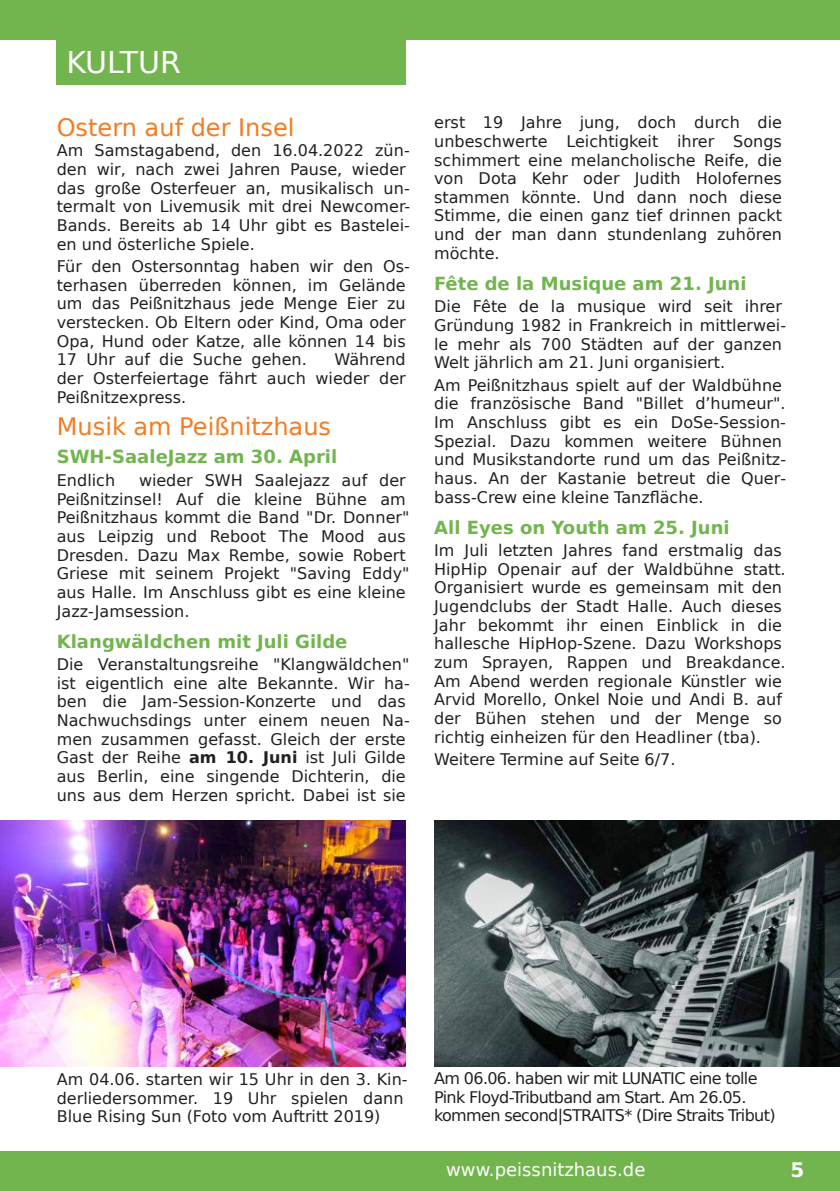
<style>
.page{position:relative;width:840px;height:1191px;background:#fff}
.page>*{position:absolute;margin:0;border:0;box-sizing:border-box;transform-origin:0 0}
.t1{font:30px "DejaVu Sans";color:#fff}
.t2{font:24px "DejaVu Sans";color:#f47b21}
.t3{font:700 20px "DejaVu Sans";color:#fff}
.t4{font:700 18px "DejaVu Sans";color:#72b54e}
.t5{font:18px "DejaVu Sans";color:#fff}
.t6{font:16px/18.6px "DejaVu Sans";color:#231f20}
.t7{font:16px/18.6px "DejaVu Sans";letter-spacing:-.04em;color:#231f20}
.s1{font-weight:700}
</style>
<div class="page">
<div style="left:0;top:1151px;width:839px;height:40px;background:#72b54e"></div>
<div style="left:0;top:0;width:839px;height:40px;background:#72b54e"></div>
<img style="left:1px;top:820px;width:404px;height:246px">
<img style="left:434px;top:820px;width:405px;height:246px">
<div style="left:57px;top:39px;width:348px;height:46px;background:#72b54e"></div>
<h1 class="t1" style="left:66px;top:45px;width:116px">KULTUR</h1>
<h2 class="t2" style="left:57px;top:113px;width:239px">Ostern auf der Insel</h2>
<p class="t6" style="left:57px;top:141px;width:355px">Am Samstagabend, den 16.04.2022 zün‐ den wir, nach zwei Jahren Pause, wieder das große Osterfeuer an, musikalisch un‐ termalt von Livemusik mit drei Newcomer-Bands. Bereits ab 14 Uhr gibt es Bastelei‐ en und österliche Spiele.</p>
<p class="t6" style="left:57px;top:257px;width:354px">Für den Ostersonntag haben wir den Os‐ terhasen überreden können, im Gelände um das Peißnitzhaus jede Menge Eier zu verstecken. Ob Eltern oder Kind, Oma oder Opa, Hund oder Katze, alle können 14 bis 17 Uhr auf die Suche gehen.</p>
<p class="t6" style="left:57px;top:350px;width:350px;text-align:justify;text-indent:277px">Während der Osterfeiertage fährt auch wieder der Peißnitzexpress.</p>
<h2 class="t2" style="left:57px;top:412px;width:276px">Musik am Peißnitzhaus</h2>
<p class="t4" style="left:57px;top:447px;width:282px">SWH-SaaleJazz am 30. April</p>
<p class="t6" style="left:57px;top:471px;width:60px">Endlich</p>
<p class="t6" style="left:57px;top:471px;width:354px;text-indent:82px">wieder SWH Saalejazz auf der Peißnitzinsel! Auf die kleine Bühne am Peißnitzhaus kommt die Band "Dr. Donner" aus Leipzig und Reboot The Mood aus Dresden. Dazu Max Rembe, sowie Robert Griese mit seinem Projekt "Saving Eddy" aus Halle. Im Anschluss gibt es eine kleine Jazz-Jamsession.</p>
<p class="t4" style="left:57px;top:631px;width:292px">Klangwäldchen mit Juli Gilde</p>
<p class="t6" style="left:57px;top:655px;width:354px">Die Veranstaltungsreihe "Klangwäldchen" ist eigentlich eine alte Bekannte. Wir ha‐ ben die Jam-Session-Konzerte und das Nachwuchsdings unter einem neuen Na‐ men zusammen gefasst. Gleich der erste Gast der Reihe <span class="s1">am 10. Juni</span> ist Juli Gilde aus Berlin, eine singende Dichterin, die uns aus dem Herzen spricht. Dabei ist sie</p>
<p class="t6" style="left:434px;top:113px;width:349px;text-align:justify">erst 19 Jahre jung, doch durch die unbeschwerte Leichtigkeit ihrer Songs schimmert eine melancholische Reife, die von Dota Kehr oder Judith Holofernes stammen könnte. Und dann noch diese Stimme, die einen ganz tief drinnen packt und der man dann stundenlang zuhören möchte.</p>
<p class="t4" style="left:434px;top:273px;width:313px">Fête de la Musique am 21. Juni</p>
<p class="t6" style="left:434px;top:297px;width:353px">Die Fête de la musique wird seit ihrer Gründung 1982 in Frankreich in mittlerwei‐ le mehr als 700 Städten auf der ganzen Welt jährlich am 21. Juni organisiert.</p>
<p class="t6" style="left:434px;top:376px;width:353px">Am Peißnitzhaus spielt auf der Waldbühne die französische Band "Billet d’humeur".<br>Im Anschluss gibt es ein DoSe-Session-Spezial. Dazu kommen weitere Bühnen und Musikstandorte rund um das Peißnitz‐ haus. An der Kastanie betreut die Quer‐ bass-Crew eine kleine Tanzfläche.</p>
<p class="t4" style="left:434px;top:517px;width:297px">All Eyes on Youth am 25. Juni</p>
<p class="t6" style="left:434px;top:541px;width:353px">Im Juli letzten Jahres fand erstmalig das HipHip Openair auf der Waldbühne statt.<br>Organisiert wurde es gemeinsam mit den Jugendclubs der Stadt Halle. Auch dieses Jahr bekommt ihr einen Einblick in die hallesche HipHop-Szene. Dazu Workshops zum Sprayen, Rappen und Breakdance.<br>Am Abend werden regionale Künstler wie Arvid Morello, Onkel Noie und Andi B. auf der Bühen stehen und der Menge so richtig einheizen für den Headliner (tba).</p>
<p class="t6" style="left:434px;top:750px;width:243px">Weitere Termine auf Seite 6/7.</p>
<p class="t6" style="left:57px;top:1070px;width:352px">Am 04.06. starten wir 15 Uhr in den 3. Kin‐ derliedersommer. 19 Uhr spielen dann<br>Blue Rising Sun (Foto vom Auftritt 2019)</p>
<p class="t7" style="left:434px;top:1069px;width:343px">Am 06.06. haben wir mit LUNATIC eine tolle<br>Pink Floyd-Tributband am Start. Am 26.05. kommen second|STRAITS* (Dire Straits Tribut)</p>
<p class="t5" style="left:446px;top:1159px;width:201px">www.peissnitzhaus.de</p>
<p class="t3" style="left:790px;top:1158px;width:15px">5</p>
</div>
